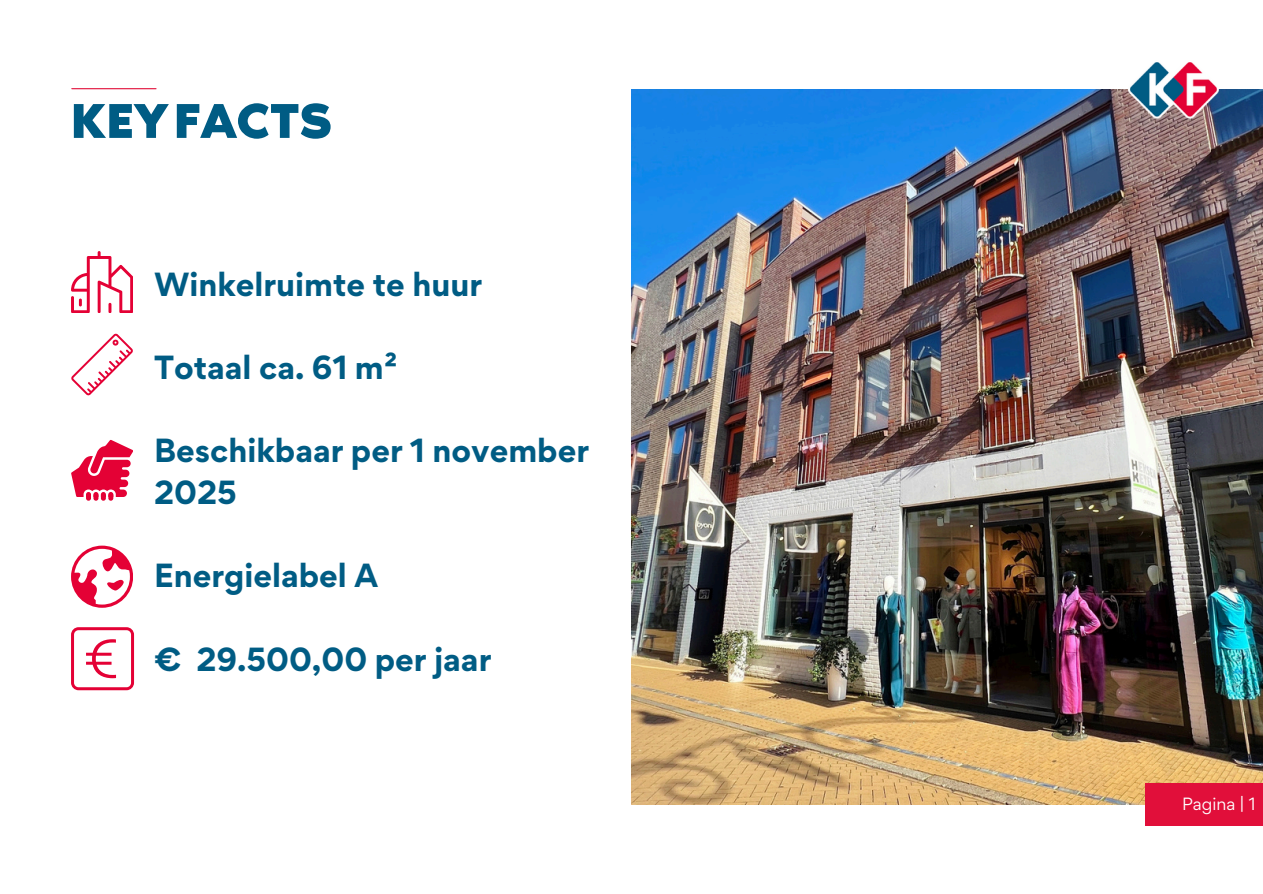
<style>
.page{position:relative;width:1263px;height:894px;background:#fff}
.page>*{position:absolute;margin:0;border:0;box-sizing:border-box;transform-origin:0 0}
.t1{font:61.35px "RTL Media Pro Medium";color:#005c84}
.t2{font:700 29.85px/41.7px "Gordita";color:#005c84}
.t3{font:15.75px "Gordita";color:#fff}
</style>
<div class="page">
<hr style="left:72px;top:88px;width:84px;height:1px;background:#e10f3a">
<img style="left:631px;top:89px;width:632px;height:715px">
<img style="left:1128px;top:62px;width:90px;height:57px">
<svg style="left:71px;top:545px;width:62px;height:62px"></svg>
<svg style="left:71px;top:333px;width:62px;height:62px"></svg>
<svg style="left:71px;top:627px;width:63px;height:63px"></svg>
<svg style="left:71px;top:439px;width:62px;height:61px"></svg>
<svg style="left:71px;top:251px;width:62px;height:62px"></svg>
<div style="left:1146px;top:782px;width:117px;height:43px;background:#e10f3a"></div>
<p class="t1" style="left:71px;top:94px;width:262px">KEYFACTS</p>
<p class="t2" style="left:154px;top:263px;width:330px">Winkelruimte te huur</p>
<p class="t2" style="left:154px;top:346px;width:245px">Totaal ca. 61 m²</p>
<p class="t2" style="left:154px;top:429px;width:437px">Beschikbaar per 1 november<br>2025</p>
<h2 class="t2" style="left:154px;top:554px;width:225px">Energielabel A</h2>
<h2 class="t2" style="left:154px;top:637px;width:339px">€ 29.500,00 per jaar</h2>
<p class="t3" style="left:1182px;top:793px;width:75px">Pagina | 1</p>
</div>
